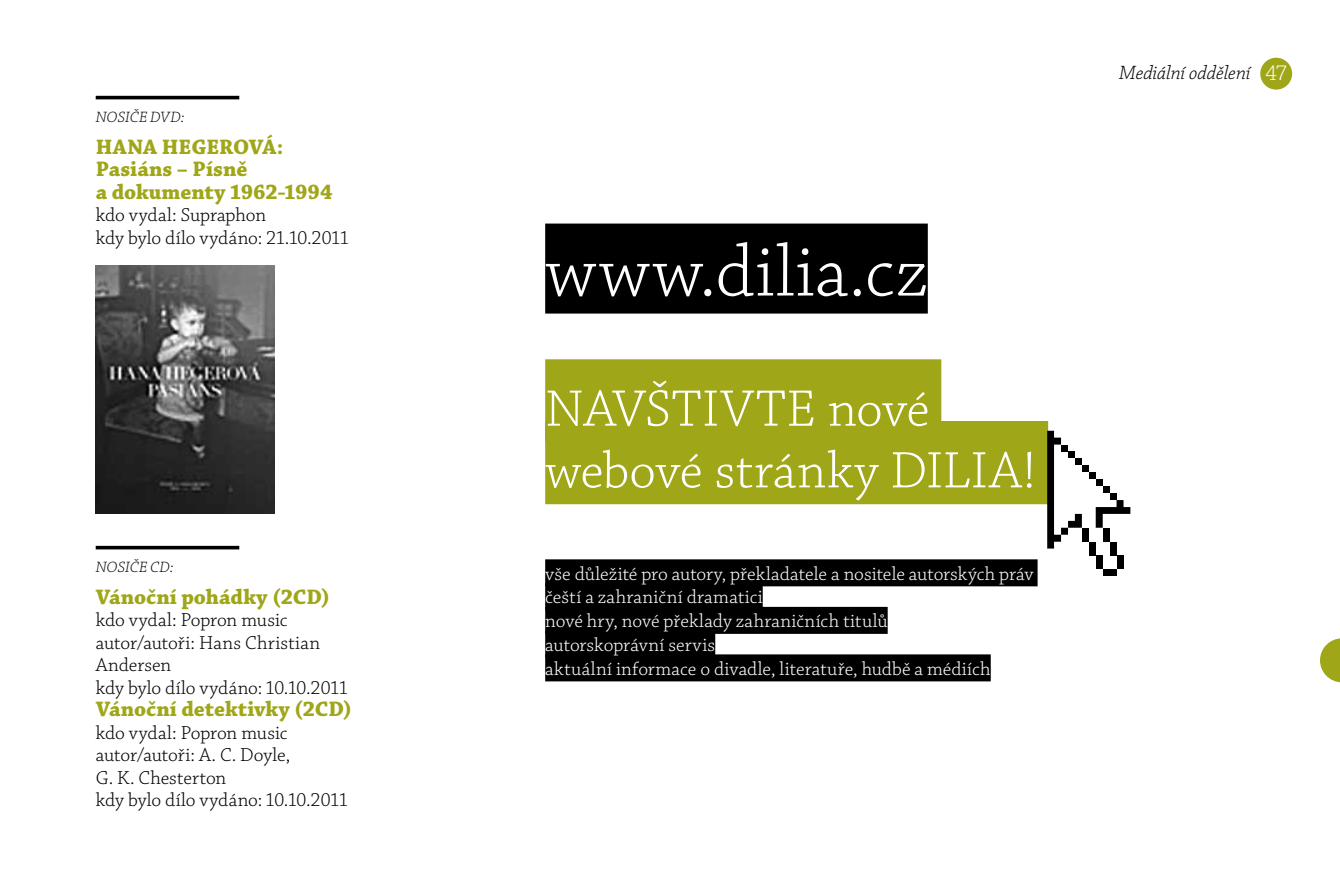
<style>
.page{position:relative;width:1340px;height:893px;background:#fff}
.page>*{position:absolute;margin:0;border:0;box-sizing:border-box;transform-origin:0 0}
.t1{font:300 76.5px "Chaparral Pro";letter-spacing:.015em;color:#fff}
.t2{font:300 54px/61.6px "Chaparral Pro";color:#fff}
.t3{font:700 22.05px/22.5px "Chaparral Pro";color:#9fa617}
.t4{font:italic 300 20.25px "Chaparral Pro";letter-spacing:-.005em;color:#000}
.t5{font:300 19.8px/22.5px "Chaparral Pro";color:#000}
.t6{font:300 19.8px/23.8px "Chaparral Pro";letter-spacing:.005em;color:#fff}
.t7{font:italic 300 15.75px "Chaparral Pro";color:#000}
.s1{font-style:normal;font-size:22.5px;color:#fff}
</style>
<div class="page">
<div style="left:1260px;top:58px;width:32px;height:32px;background:#9fa617;border-radius:50%"></div>
<svg style="left:1320px;top:638px;width:19px;height:44px"></svg>
<hr style="left:96px;top:96px;width:143px;height:3px;background:#000">
<hr style="left:96px;top:546px;width:143px;height:3px;background:#000">
<img style="left:96px;top:266px;width:178px;height:248px">
<div style="left:545px;top:224px;width:382px;height:90px;background:#000"></div>
<div style="left:545px;top:359px;width:396px;height:84px;background:#9fa617"></div>
<div style="left:545px;top:421px;width:503px;height:83px;background:#9fa617"></div>
<div style="left:545px;top:559px;width:492px;height:27px;background:#000"></div>
<div style="left:545px;top:583px;width:217px;height:27px;background:#000"></div>
<div style="left:545px;top:607px;width:342px;height:27px;background:#000"></div>
<div style="left:545px;top:631px;width:170px;height:27px;background:#000"></div>
<div style="left:545px;top:654px;width:445px;height:27px;background:#000"></div>
<div style="left:1102px;top:569px;width:14px;height:7px;background:#000"></div>
<svg style="left:1047px;top:431px;width:83px;height:139px"></svg>
<p class="t7" style="left:96px;top:109px;width:20px">NOSIČE</p>
<p class="t7" style="left:150px;top:109px;width:36px">DVD:</p>
<p class="t3" style="left:96px;top:136px;width:239px">HANA HEGEROVÁ:<br>Pasiáns – Písně<br>a dokumenty 1962-1994</p>
<p class="t5" style="left:96px;top:205px;width:254px">kdo vydal: Supraphon<br>kdy bylo dílo vydáno: 21.10.2011</p>
<p class="t7" style="left:96px;top:559px;width:20px">NOSIČE</p>
<p class="t7" style="left:150px;top:559px;width:25px">CD:</p>
<p class="t3" style="left:96px;top:586px;width:236px">Vánoční pohádky (2CD)</p>
<p class="t5" style="left:96px;top:610px;width:254px">kdo vydal: Popron music autor/autoři: Hans Christian<br>Andersen<br>kdy bylo dílo vydáno: 10.10.2011</p>
<p class="t3" style="left:96px;top:699px;width:258px">Vánoční detektivky (2CD)</p>
<p class="t5" style="left:96px;top:722px;width:254px">kdo vydal: Popron music autor/autoři: A. C. Doyle,<br>G. K. Chesterton<br>kdy bylo dílo vydáno: 10.10.2011</p>
<h1 class="t1" style="left:545px;top:230px;width:384px">www.dilia.cz</h1>
<h2 class="t2" style="left:545px;top:380px;width:492px">NAVŠTIVTE nové webové stránky DILIA!</h2>
<p class="t6" style="left:545px;top:562px;width:490px">vše důležité pro autory, překladatele a nositele autorských práv čeští a zahraniční dramatici<br>nové hry, nové překlady zahraničních titulů<br>autorskoprávní servis<br>aktuální informace o divadle, literatuře, hudbě a médiích</p>
<p class="t4" style="left:1119px;top:61px;width:169px">MEDIÁLNÍ ODDĚLENÍ <span class="s1">47</span></p>
</div>
